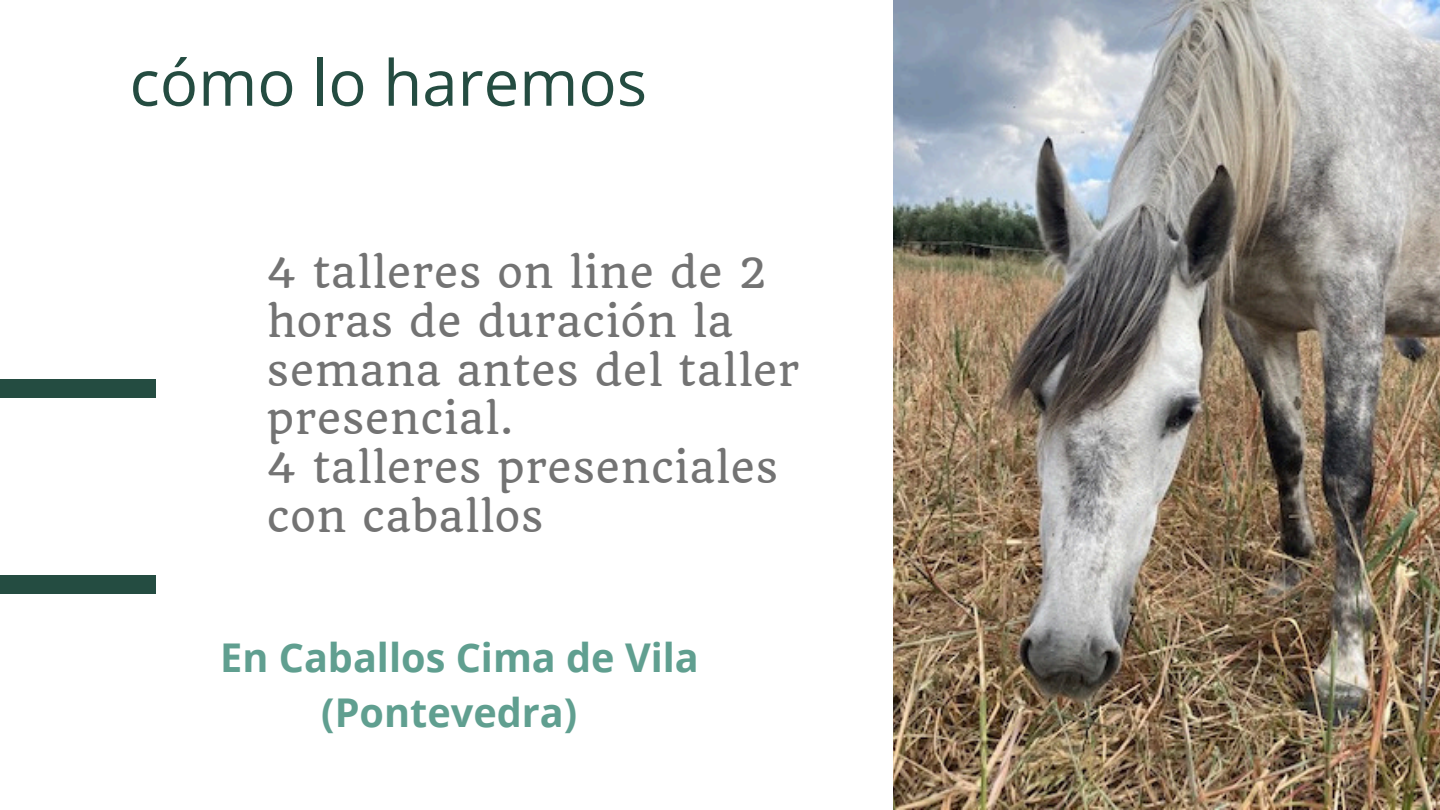
<style>
.page{position:relative;width:1440px;height:810px;background:#fff}
.page>*{position:absolute;margin:0;border:0;box-sizing:border-box;transform-origin:0 0}
.t1{font:63.6px "Open Sans";color:#244c41}
.t2{font:41px/48.8px "Quando";letter-spacing:.02em;color:#737373}
.t3{font:700 39.6px/55.1px "Open Sans";color:#609f90;text-align:center}
</style>
<div class="page">
<div style="left:0;top:379px;width:156px;height:19px;background:#244c41"></div>
<div style="left:0;top:575px;width:156px;height:19px;background:#244c41"></div>
<img style="left:893px;top:0;width:547px;height:810px">
<p class="t1" style="left:130px;top:38px;width:519px">cómo lo haremos</p>
<p class="t2" style="left:267px;top:249px;width:534px">4 talleres on line de 2 horas de duración la semana antes del taller presencial.</p>
<h2 class="t2" style="left:267px;top:444px;width:513px">4 talleres presenciales con caballos</h2>
<p class="t3" style="left:220px;top:629px;width:480px">En Caballos Cima de Vila (Pontevedra)</p>
</div>
